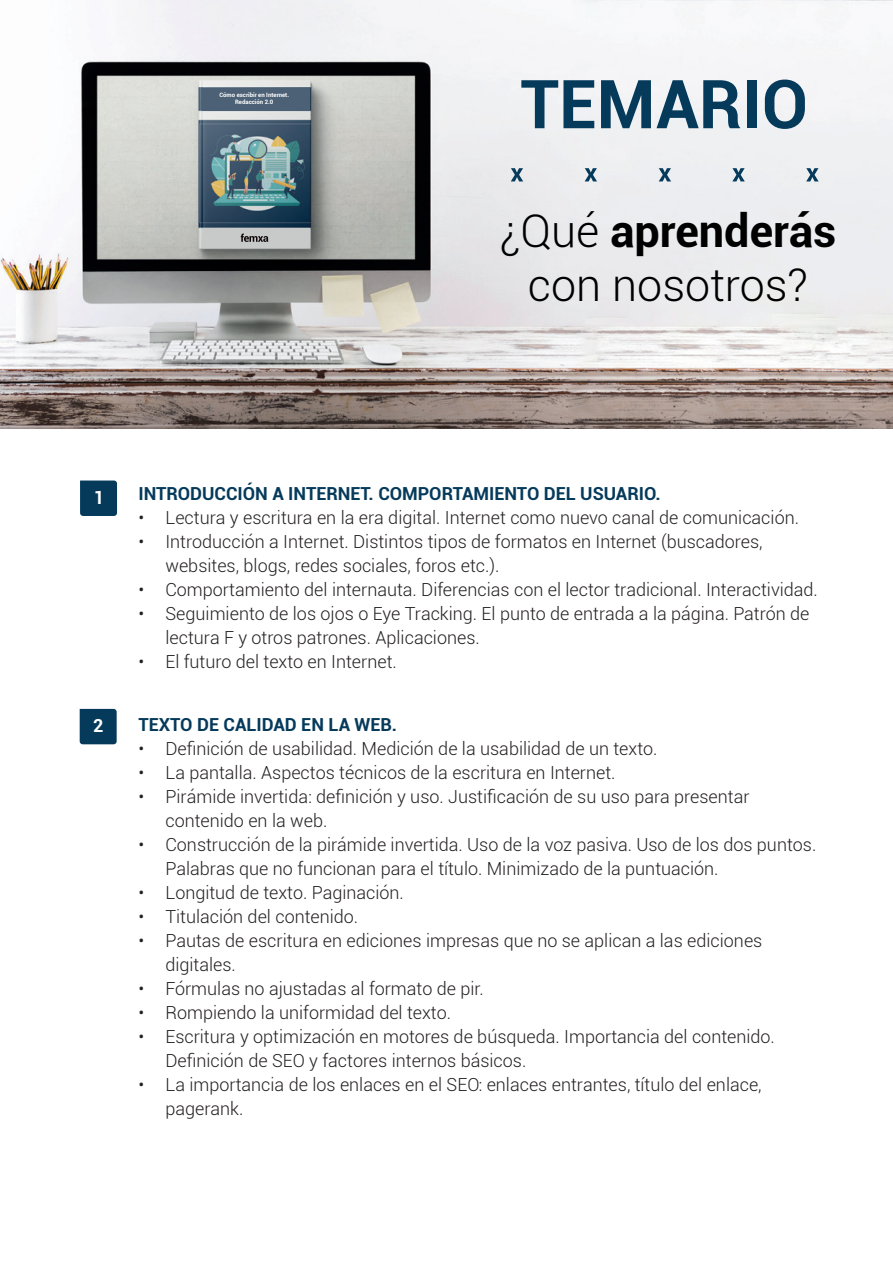
<style>
.page{position:relative;width:893px;height:1263px;background:#fff}
.page>*{position:absolute;margin:0;border:0;box-sizing:border-box;transform-origin:0 0}
.t1{font:700 67.5px "Roboto";color:#053a5b}
.t2{font:300 45px/54px "Roboto";color:#000;text-align:center}
.t3{font:300 18px/24px "Roboto";color:#231f20}
.t4{font:700 18px "Roboto";color:#053a5b}
.t5{font:700 18px "Roboto";color:#fff}
.t6{font:700 6px/7.2px "Roboto";color:#fff;text-align:center}
.s1{font-weight:700}
</style>
<div class="page">
<img style="left:0;top:0;width:893px;height:429px">
<svg style="left:511px;top:168px;width:12px;height:13px"></svg>
<svg style="left:585px;top:168px;width:12px;height:13px"></svg>
<svg style="left:659px;top:168px;width:12px;height:13px"></svg>
<svg style="left:732px;top:168px;width:13px;height:13px"></svg>
<svg style="left:806px;top:168px;width:13px;height:13px"></svg>
<div style="left:204px;top:229px;width:105px;height:19px;background:#c8c9c9"></div>
<svg style="left:241px;top:234px;width:27px;height:8px"></svg>
<svg style="left:80px;top:480px;width:37px;height:36px"></svg>
<svg style="left:80px;top:709px;width:37px;height:35px"></svg>
<div style="left:202px;top:88px;width:108px;height:23px;background:#4c6176"></div>
<p class="t6" style="left:219px;top:91px;width:71px">Cómo escribir en Internet.<br>Redacción 2.0</p>
<h1 class="t1" style="left:520px;top:57px;width:289px">TEMARIO</h1>
<h2 class="t2" style="left:500px;top:203px;width:338px">¿Qué <span class="s1">aprenderás </span>con nosotros?</h2>
<p class="t5" style="left:94px;top:485px;width:12px">1</p>
<p class="t5" style="left:93px;top:713px;width:12px">2</p>
<p class="t4" style="left:138px;top:481px;width:524px">INTRODUCCIÓN A INTERNET. COMPORTAMIENTO DEL USUARIO.</p>
<p class="t3" style="left:138px;top:505px;width:662px">• Lectura y escritura en la era digital. Internet como nuevo canal de comunicación.</p>
<p class="t3" style="left:165px;top:529px;width:599px;text-indent:-27px">• Introducción a Internet. Distintos tipos de formatos en Internet (buscadores, websites, blogs, redes sociales, foros etc.).</p>
<p class="t3" style="left:138px;top:577px;width:681px">• Comportamiento del internauta. Diferencias con el lector tradicional. Interactividad.</p>
<p class="t3" style="left:165px;top:601px;width:645px;text-indent:-27px">• Seguimiento de los ojos o Eye Tracking. El punto de entrada a la página. Patrón de lectura F y otros patrones. Aplicaciones.</p>
<p class="t3" style="left:138px;top:649px;width:260px">• El futuro del texto en Internet.</p>
<p class="t4" style="left:138px;top:712px;width:260px">TEXTO DE CALIDAD EN LA WEB.</p>
<p class="t3" style="left:138px;top:736px;width:521px">• Definición de usabilidad. Medición de la usabilidad de un texto.</p>
<p class="t3" style="left:138px;top:760px;width:479px">• La pantalla. Aspectos técnicos de la escritura en Internet.</p>
<p class="t3" style="left:165px;top:784px;width:586px;text-indent:-27px">• Pirámide invertida: definición y uso. Justificación de su uso para presentar contenido en la web.</p>
<p class="t3" style="left:165px;top:832px;width:652px;text-indent:-27px">• Construcción de la pirámide invertida. Uso de la voz pasiva. Uso de los dos puntos.<br>Palabras que no funcionan para el título. Minimizado de la puntuación.</p>
<p class="t3" style="left:138px;top:880px;width:267px">• Longitud de texto. Paginación.</p>
<p class="t3" style="left:138px;top:904px;width:221px">• Titulación del contenido.</p>
<p class="t3" style="left:165px;top:928px;width:598px;text-indent:-27px">• Pautas de escritura en ediciones impresas que no se aplican a las ediciones digitales.</p>
<p class="t3" style="left:138px;top:976px;width:347px">• Fórmulas no ajustadas al formato de pir.</p>
<p class="t3" style="left:138px;top:1000px;width:314px">• Rompiendo la uniformidad del texto.</p>
<p class="t3" style="left:165px;top:1024px;width:611px;text-indent:-27px">• Escritura y optimización en motores de búsqueda. Importancia del contenido.<br>Definición de SEO y factores internos básicos.</p>
<p class="t3" style="left:165px;top:1072px;width:598px;text-indent:-27px">• La importancia de los enlaces en el SEO: enlaces entrantes, título del enlace, pagerank.</p>
</div>
